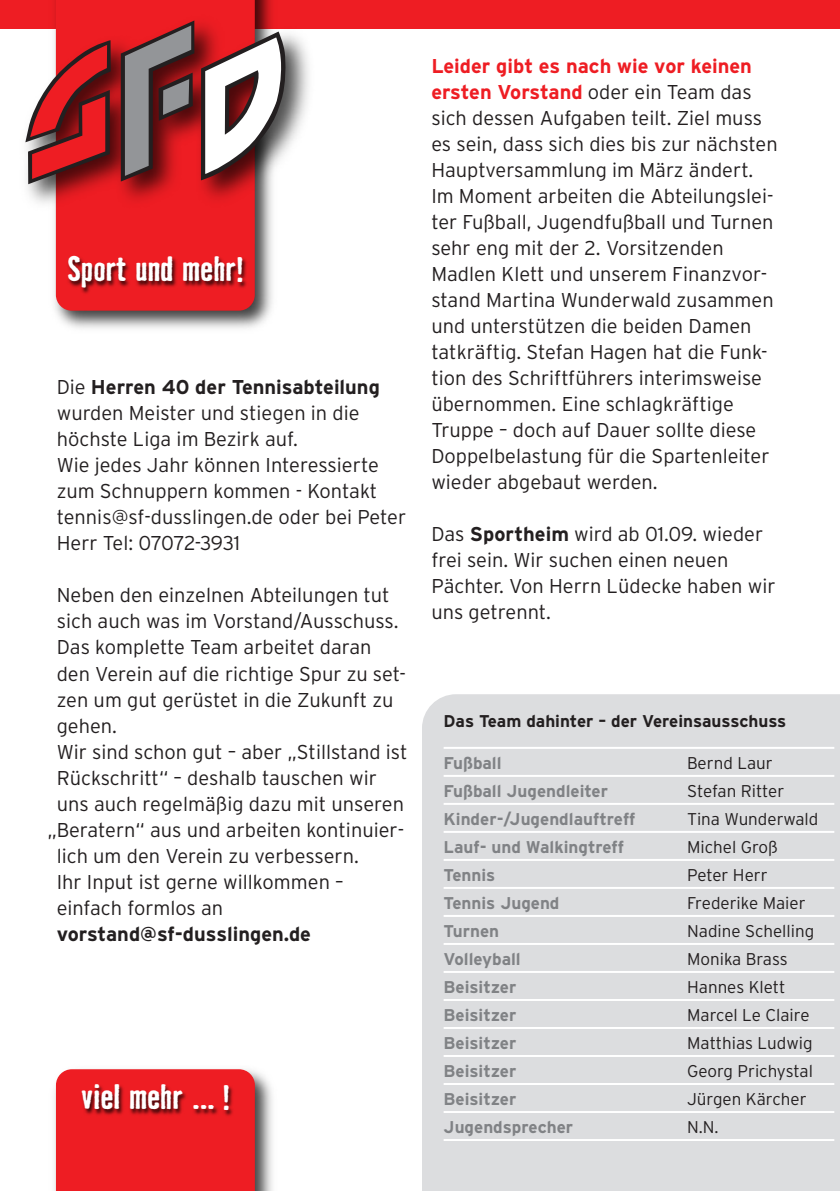
<style>
.page{position:relative;width:840px;height:1191px;background:#fff}
.page>*{position:absolute;margin:0;border:0;box-sizing:border-box;transform-origin:0 0}
.t1{font:700 32.2px "Badhouse";letter-spacing:-.005em;color:#fff}
.t2{font:300 20px/26px "Interstate";color:#231f20}
.t3{font:700 20px "Interstate";color:#231f20}
.t4{font:300 17px "Interstate";color:#231f20}
.t5{font:700 17px "Interstate";color:#808285}
.t6{font:700 17px "Interstate";color:#231f20}
.s1{font-weight:700}
.s2{font-weight:700;color:#ee1d23}
</style>
<div class="page">
<div style="left:422px;top:694px;width:412px;height:497px;background:#dcdddf"></div>
<img style="left:54px;top:1080px;width:219px;height:111px">
<div style="left:56px;top:1069px;width:199px;height:122px;background:#ee1d23"></div>
<img style="left:54px;top:1072px;width:212px;height:70px">
<div style="left:0;top:0;width:839px;height:28px;background:#ee1d23"></div>
<img style="left:54px;top:0;width:219px;height:329px">
<div style="left:56px;top:0;width:199px;height:244px;background:#ee1d23"></div>
<img style="left:15px;top:10px;width:303px;height:207px">
<svg style="left:121px;top:20px;width:73px;height:161px;background:#8c474b"></svg>
<svg style="left:201px;top:32px;width:84px;height:148px"></svg>
<svg style="left:25px;top:40px;width:86px;height:144px"></svg>
<img style="left:54px;top:244px;width:217px;height:70px">
<div style="left:834px;top:694px;width:5px;height:497px;background:#dcdddf"></div>
<hr style="left:443px;top:747px;width:390px;height:2px;background:#fff">
<hr style="left:443px;top:775px;width:390px;height:2px;background:#fff">
<hr style="left:443px;top:803px;width:390px;height:2px;background:#fff">
<hr style="left:443px;top:831px;width:390px;height:2px;background:#fff">
<hr style="left:443px;top:859px;width:390px;height:2px;background:#fff">
<hr style="left:443px;top:887px;width:390px;height:2px;background:#fff">
<hr style="left:443px;top:915px;width:390px;height:2px;background:#fff">
<hr style="left:443px;top:943px;width:390px;height:2px;background:#fff">
<hr style="left:443px;top:971px;width:390px;height:2px;background:#fff">
<hr style="left:443px;top:999px;width:390px;height:2px;background:#fff">
<hr style="left:443px;top:1027px;width:390px;height:2px;background:#fff">
<hr style="left:443px;top:1055px;width:390px;height:2px;background:#fff">
<hr style="left:443px;top:1083px;width:390px;height:2px;background:#fff">
<hr style="left:443px;top:1111px;width:390px;height:2px;background:#fff">
<hr style="left:443px;top:1139px;width:390px;height:2px;background:#fff">
<h1 class="t1" style="left:67px;top:257px;width:178px">Sport und mehr!</h1>
<p class="t2" style="left:57px;top:374px;width:351px">Die <span class="s1">Herren 40 der Tennisabteilung </span>wurden Meister und stiegen in die höchste Liga im Bezirk auf.<br>Wie jedes Jahr können Interessierte zum Schnuppern kommen - Kontakt tennis@sf-dusslingen.de oder bei Peter<br>Herr Tel: 07072-3931</p>
<p class="t2" style="left:57px;top:582px;width:334px">Neben den einzelnen Abteilungen tut</p>
<p class="t2" style="left:57px;top:608px;width:343px">sich auch was im Vorstand/Ausschuss.</p>
<p class="t2" style="left:57px;top:634px;width:316px">Das komplette Team arbeitet daran</p>
<p class="t2" style="left:57px;top:660px;width:350px">den Verein auf die richtige Spur zu set-</p>
<p class="t2" style="left:57px;top:686px;width:338px">zen um gut gerüstet in die Zukunft zu</p>
<p class="t2" style="left:57px;top:712px;width:62px">gehen.</p>
<p class="t2" style="left:57px;top:738px;width:352px">Wir sind schon gut – aber „Stillstand ist</p>
<p class="t2" style="left:57px;top:764px;width:321px">Rückschritt“ – deshalb tauschen wir</p>
<p class="t2" style="left:57px;top:790px;width:348px">uns auch regelmäßig dazu mit unseren</p>
<p class="t2" style="left:47px;top:816px;width:358px">„Beratern“ aus und arbeiten kontinuier-</p>
<p class="t2" style="left:57px;top:842px;width:303px">lich um den Verein zu verbessern.</p>
<p class="t2" style="left:57px;top:868px;width:288px">Ihr Input ist gerne willkommen –</p>
<p class="t2" style="left:57px;top:894px;width:168px">einfach formlos an</p>
<p class="t3" style="left:57px;top:922px;width:256px">vorstand@sf-dusslingen.de</p>
<h1 class="t1" style="left:81px;top:1085px;width:150px">viel mehr ... !</h1>
<p class="t2" style="left:431px;top:53px;width:347px"><span class="s2">Leider gibt es nach wie vor keinen ersten Vorstand</span> oder ein Team das sich dessen Aufgaben teilt. Ziel muss es sein, dass sich dies bis zur nächsten Hauptversammlung im März ändert.<br>Im Moment arbeiten die Abteilungslei&shy;ter Fußball, Jugendfußball und Turnen sehr eng mit der 2. Vorsitzenden Madlen Klett und unserem Finanzvor&shy;stand Martina Wunderwald zusammen und unterstützen die beiden Damen tatkräftig. Stefan Hagen hat die Funk&shy;tion des Schriftführers interimsweise übernommen. Eine schlagkräftige Truppe – doch auf Dauer sollte diese Doppelbelastung für die Spartenleiter wieder abgebaut werden.</p>
<p class="t2" style="left:431px;top:521px;width:345px">Das <span class="s1">Sportheim</span> wird ab 01.09. wieder frei sein. Wir suchen einen neuen<br>Pächter. Von Herrn Lüdecke haben wir uns getrennt.</p>
<p class="t6" style="left:443px;top:711px;width:344px">Das Team dahinter – der Vereinsausschuss</p>
<p class="t5" style="left:443px;top:753px;width:59px">Fußball</p>
<p class="t4" style="left:686px;top:753px;width:87px">Bernd Laur</p>
<p class="t5" style="left:443px;top:781px;width:166px">Fußball Jugendleiter</p>
<p class="t4" style="left:686px;top:781px;width:99px">Stefan Ritter</p>
<p class="t5" style="left:443px;top:809px;width:193px">Kinder-/Jugendlauftreff</p>
<p class="t4" style="left:686px;top:809px;width:133px">Tina Wunderwald</p>
<p class="t5" style="left:443px;top:837px;width:182px">Lauf- und Walkingtreff</p>
<p class="t4" style="left:686px;top:837px;width:92px">Michel Groß</p>
<p class="t5" style="left:443px;top:865px;width:53px">Tennis</p>
<p class="t4" style="left:686px;top:865px;width:82px">Peter Herr</p>
<p class="t5" style="left:443px;top:893px;width:117px">Tennis Jugend</p>
<p class="t4" style="left:686px;top:893px;width:120px">Frederike Maier</p>
<p class="t5" style="left:443px;top:921px;width:57px">Turnen</p>
<p class="t4" style="left:686px;top:921px;width:128px">Nadine Schelling</p>
<p class="t5" style="left:443px;top:949px;width:79px">Volleyball</p>
<p class="t4" style="left:686px;top:949px;width:102px">Monika Brass</p>
<p class="t5" style="left:443px;top:977px;width:74px">Beisitzer</p>
<p class="t4" style="left:686px;top:977px;width:100px">Hannes Klett</p>
<p class="t5" style="left:443px;top:1005px;width:74px">Beisitzer</p>
<p class="t4" style="left:686px;top:1005px;width:124px">Marcel Le Claire</p>
<p class="t5" style="left:443px;top:1033px;width:74px">Beisitzer</p>
<p class="t4" style="left:686px;top:1033px;width:127px">Matthias Ludwig</p>
<p class="t5" style="left:443px;top:1061px;width:74px">Beisitzer</p>
<p class="t4" style="left:686px;top:1061px;width:127px">Georg Prichystal</p>
<p class="t5" style="left:443px;top:1089px;width:74px">Beisitzer</p>
<p class="t4" style="left:686px;top:1089px;width:121px">Jürgen Kärcher</p>
<p class="t5" style="left:443px;top:1117px;width:131px">Jugendsprecher</p>
<p class="t4" style="left:686px;top:1117px;width:33px">N.N.</p>
</div>
